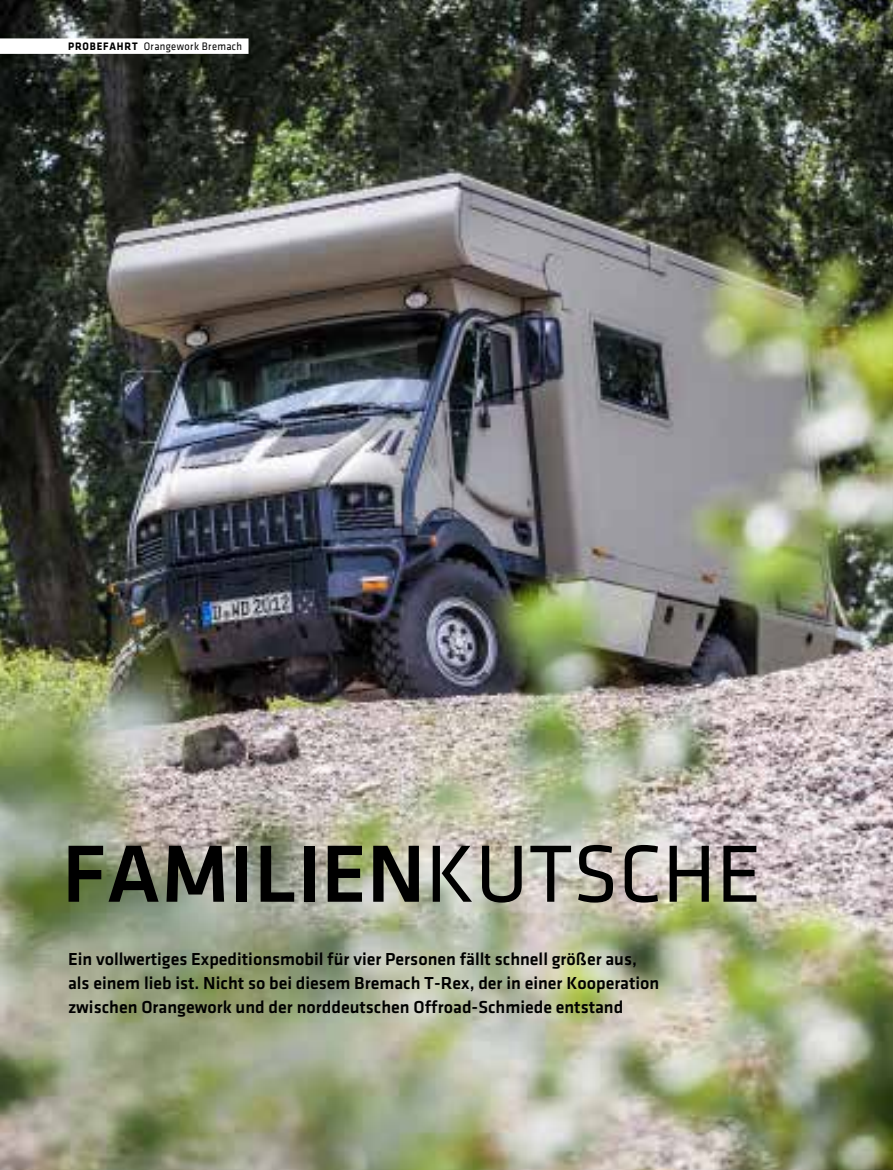
<style>
.page{position:relative;width:893px;height:1170px;background:#fff}
.page>*{position:absolute;margin:0;border:0;box-sizing:border-box;transform-origin:0 0}
.t1{font:84px "Klavika Medium TF";letter-spacing:.005em;color:#000}
.t2{font:18px/24px "Klavika Medium TF";color:#000}
.t3{font:11.25px "Klavika Regular TF";letter-spacing:.04em;color:#000;scale:.93 1}
.s1{font-family:"Klavika";font-weight:700}
.s2{font-family:"Klavika Regular TF"}
</style>
<div class="page">
<img style="left:0;top:0;width:893px;height:1169px">
<div style="left:0;top:38px;width:249px;height:16px;background:#fff"></div>
<p class="t3" style="left:68px;top:41px;width:80px"><span class="s1">THEMA</span> Rubrik</p>
<p class="t3" style="left:68px;top:41px;width:189px"><span class="s1">PROBEFAHRT</span> Orangework Bremach</p>
<h1 class="t1" style="left:62px;top:828px;width:701px">Familien<span class="s2">Kutsche</span></h1>
<p class="t2" style="left:68px;top:947px;width:593px">Ein vollwertiges Expeditionsmobil für vier Personen fällt schnell größer aus, als einem lieb ist. Nicht so bei diesem Bremach T-Rex, der in einer Kooperation zwischen Orangework und der norddeutschen Offroad-Schmiede entstand</p>
</div>
